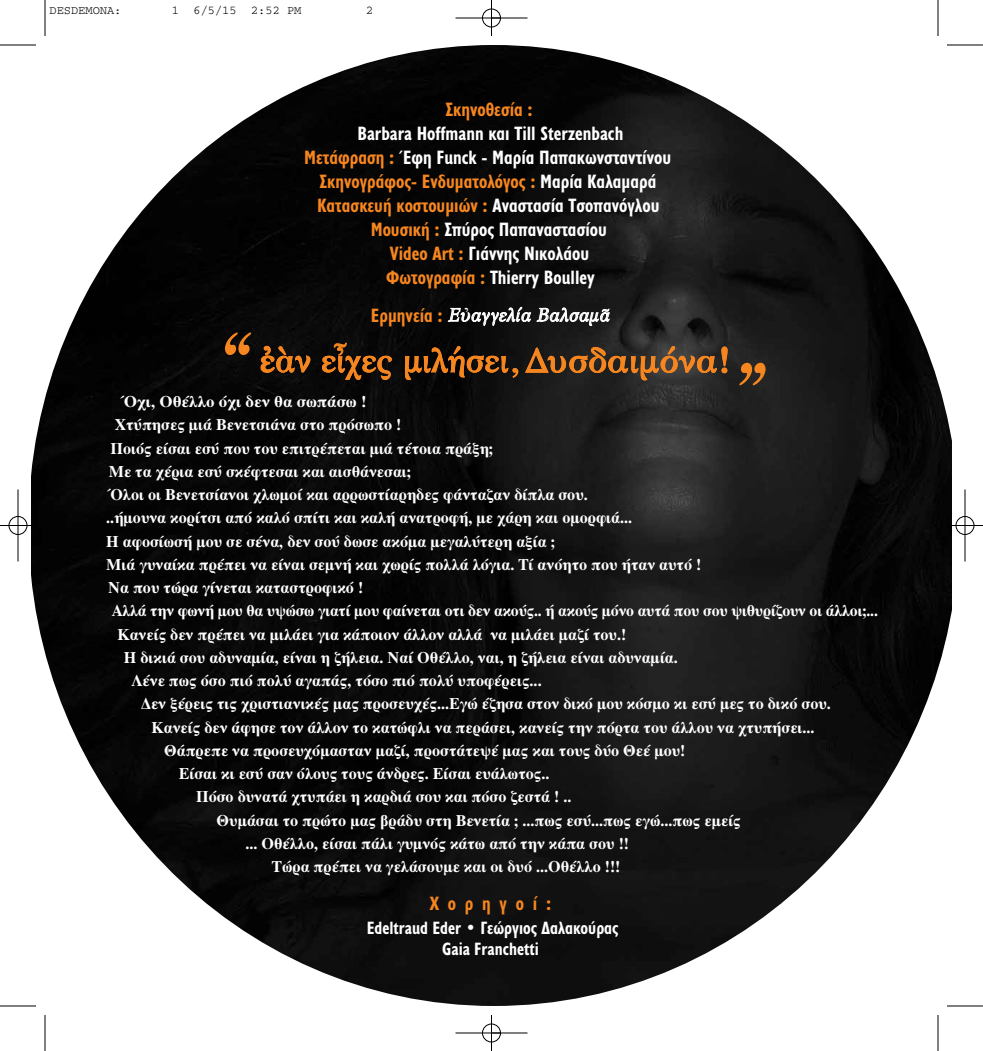
<style>
.page{position:relative;width:983px;height:1051px;background:#fff}
.page>*{position:absolute;margin:0;border:0;box-sizing:border-box;transform-origin:0 0}
.t1{font:italic 700 82.5px "PF Garamond Text";color:#f6861f;scale:.88 1}
.t2{font:21px "Katsoulidis Polytonic";color:#fff}
.t3{font:700 19.5px/24px "Gill Sans Hel Condenced";color:#fff;text-align:center}
.t4{font:italic 19.5px "Katsoulidis Polytonic";color:#fff;scale:.9 1}
.t5{font:700 19.5px "Gill Sans Hel Condenced";color:#f6861f}
.t6{font:700 19.5px "Gill Sans Hel Condenced";letter-spacing:.45em;color:#f6861f}
.t7{font:700 18px/21px "Gill Sans Hel Condenced";color:#fff;text-align:center}
.t8{font:16.5px "UB Times Bold";color:#fff}
.t9{font:16.5px "UB Times Bold";color:#fff;scale:1.05 1}
.t10{font:12px "Courier";color:#000}
.s1{color:#f6861f}
.s2{font-family:"Gill Sans Hel Condenced";font-weight:700;font-style:normal;color:#f6861f}
</style>
<div class="page">
<img style="left:32px;top:45px;width:919px;height:961px">
<svg style="left:321px;top:343px;width:72px;height:38px;background:#4c2c0f"></svg>
<svg style="left:404px;top:335px;width:324px;height:46px;background:#48311c"></svg>
<svg style="left:261px;top:345px;width:50px;height:28px"></svg>
<hr style="left:45px;top:0;width:1px;height:36px;background:#000">
<hr style="left:0;top:45px;width:36px;height:1px;background:#000">
<hr style="left:938px;top:0;width:1px;height:36px;background:#000">
<hr style="left:947px;top:45px;width:36px;height:1px;background:#000">
<hr style="left:45px;top:1015px;width:1px;height:36px;background:#000">
<hr style="left:0;top:1006px;width:36px;height:1px;background:#000">
<hr style="left:938px;top:1015px;width:1px;height:36px;background:#000">
<hr style="left:947px;top:1006px;width:36px;height:1px;background:#000">
<hr style="left:455px;top:18px;width:72px;height:1px;background:#000">
<hr style="left:455px;top:1033px;width:72px;height:1px;background:#000">
<hr style="left:18px;top:489px;width:1px;height:72px;background:#000">
<hr style="left:965px;top:489px;width:1px;height:72px;background:#000">
<hr style="left:491px;top:0;width:1px;height:36px;background:#000">
<hr style="left:491px;top:1015px;width:1px;height:36px;background:#000">
<hr style="left:0;top:525px;width:36px;height:1px;background:#000">
<hr style="left:947px;top:525px;width:36px;height:1px;background:#000">
<div style="left:482px;top:9px;width:19px;height:18px;border:1px solid #000;border-radius:50%"></div>
<div style="left:482px;top:1024px;width:19px;height:18px;border:1px solid #000;border-radius:50%"></div>
<div style="left:9px;top:516px;width:18px;height:19px;border:1px solid #000;border-radius:50%"></div>
<div style="left:956px;top:516px;width:18px;height:19px;border:1px solid #000;border-radius:50%"></div>
<p class="t10" style="left:50px;top:6px;width:73px">DESDEMONA:</p>
<p class="t10" style="left:172px;top:6px;width:131px">1 6/5/15 2:52 PM</p>
<p class="t10" style="left:366px;top:6px;width:9px">2</p>
<h1 class="t1" style="left:214px;top:313px;width:57px">“</h1>
<p class="t5" style="left:445px;top:98px;width:89px">Σκηνοθεσία :</p>
<p class="t3" style="left:304px;top:121px;width:368px">Barbara Hoffmann και Till Sterzenbach<br><span class="s1">Μετάφραση :</span> Έφη Funck - Μαρία Παπακωνσταντίνου <span class="s1">Σκηνογράφος- Ενδυματολόγος :</span> Μαρία Καλαμαρά <span class="s1">Κατασκευή κοστουμιών :</span> Αναστασία Τσοπανόγλου <span class="s1">Μουσική :</span> Σπύρος Παπαναστασίου<br><span class="s1">Video Art :</span> Γιάννης Νικολάου<br><span class="s1">Φωτογραφία :</span> Thierry Boulley</p>
<p class="t4" style="left:371px;top:305px;width:270px"><span class="s2">Ε ρ μ η ν ε ία :</span> Eυαγγελία ΒαλσαμÄ</p>
<p class="t2" style="left:463px;top:306px;width:7px">'</p>
<h1 class="t1" style="left:776px;top:405px;width:57px;rotate:-180deg">“</h1>
<p class="t9" style="left:120px;top:392px;width:236px">Όχι, Οθέλλο όχι δεν θα σωπάσω !</p>
<p class="t8" style="left:115px;top:415px;width:288px">Χτύπησες μιά Βενετσιάνα στο πρόσωπο !</p>
<p class="t8" style="left:111px;top:439px;width:384px">Ποιός είσαι εσύ που του επιτρέπεται μιά τέτοια πράξη;</p>
<p class="t8" style="left:109px;top:462px;width:304px">Με τα χέρια εσύ σκέφτεσαι και αισθάνεσαι;</p>
<p class="t8" style="left:107px;top:485px;width:482px">Όλοι οι Βενετσίανοι χλωμοί και αρρωστίαρηδες φάνταζαν δίπλα σου.</p>
<p class="t8" style="left:106px;top:508px;width:527px">..ήμουνα κορίτσι από καλό σπίτι και καλή ανατροφή, με χάρη και ομορφιά...</p>
<p class="t8" style="left:106px;top:532px;width:450px">Η αφοσίωσή μου σε σένα, δεν σού δωσε ακόμα μεγαλύτερη αξία ;</p>
<p class="t8" style="left:106px;top:555px;width:597px">Μιά γυναίκα πρέπει να είναι σεμνή και χωρίς πολλά λόγια. Τί ανόητο που ήταν αυτό !</p>
<p class="t8" style="left:108px;top:578px;width:256px">Να που τώρα γίνεται καταστροφικό !</p>
<p class="t8" style="left:112px;top:601px;width:767px">Αλλά την φωνή μου θα υψώσω γιατί μου φαίνεται οτι δεν ακούς.. ή ακούς μόνο αυτά που σου ψιθυρίζουν οι άλλοι;...</p>
<p class="t8" style="left:117px;top:625px;width:510px">Κανείς δεν πρέπει να μιλάει για κάποιον άλλον αλλά να μιλάει μαζί του.!</p>
<p class="t8" style="left:124px;top:648px;width:555px">Η δικιά σου αδυναμία, είναι η ζήλεια. Ναί Οθέλλο, ναι, η ζήλεια είναι αδυναμία.</p>
<p class="t8" style="left:132px;top:671px;width:412px">Λένε πως όσο πιό πολύ αγαπάς, τόσο πιό πολύ υποφέρεις...</p>
<p class="t8" style="left:141px;top:694px;width:692px">Δεν ξέρεις τις χριστιανικές μας προσευχές...Εγώ έζησα στον δικό μου κόσμο κι εσύ μες το δικό σου.</p>
<p class="t8" style="left:152px;top:718px;width:665px">Κανείς δεν άφησε τον άλλον το κατώφλι να περάσει, κανείς την πόρτα του άλλου να χτυπήσει...</p>
<p class="t8" style="left:164px;top:741px;width:523px">Θάπρεπε να προσευχόμασταν μαζί, προστάτεψέ μας και τους δύο Θεέ μου!</p>
<p class="t8" style="left:179px;top:764px;width:372px">Είσαι κι εσύ σαν όλους τους άνδρες. Είσαι ευάλωτος..</p>
<p class="t8" style="left:196px;top:787px;width:377px">Πόσο δυνατά χτυπάει η καρδιά σου και πόσο ζεστά ! ..</p>
<p class="t8" style="left:217px;top:811px;width:526px">Θυμάσαι το πρώτο μας βράδυ στη Βενετία ; ...πως εσύ...πως εγώ...πως εμείς</p>
<p class="t8" style="left:245px;top:834px;width:385px">... Οθέλλο, είσαι πάλι γυμνός κάτω από την κάπα σου !!</p>
<p class="t8" style="left:272px;top:857px;width:350px">Τώρα πρέπει να γελάσουμε και οι δυό ...Οθέλλο !!!</p>
<p class="t6" style="left:430px;top:892px;width:123px">Xoρηγοί:</p>
<p class="t7" style="left:367px;top:918px;width:253px">Edeltraud Eder • Γεώργιος Δαλακούρας<br>Gaia Franchetti</p>
</div>
